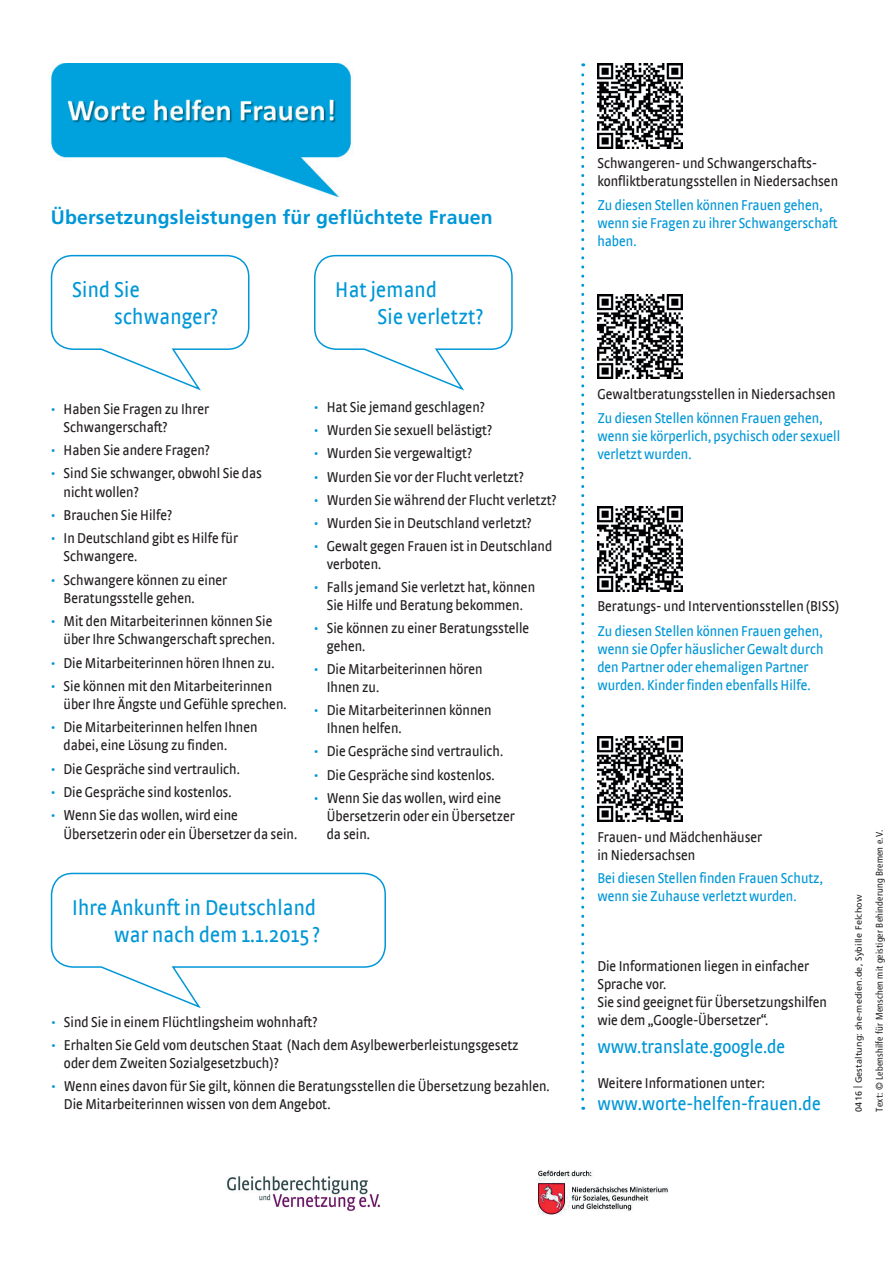
<style>
.page{position:relative;width:893px;height:1263px;background:#fff}
.page>*{position:absolute;margin:0;border:0;box-sizing:border-box;transform-origin:0 0}
.t1{font:22.5px/26.2px "Strada Cond";letter-spacing:.01em;color:#0097d7}
.t2{font:19.5px "Strada Cond";letter-spacing:.005em;color:#0097d7}
.t3{font:700 19.5px "Frutiger";letter-spacing:.01em;color:#0097d7}
.t4{font:15px/18px "Strada Cond";color:#231f20}
.t5{font:15px/18px "Strada Cond";color:#0097d7}
.t6{font:condensed 9.75px "Frutiger LT";letter-spacing:.02em;color:#231f20}
.t7{font:9px "Frutiger LT Std";letter-spacing:.02em;color:#231f20}
.s1{color:#0097d7}
</style>
<div class="page">
<img style="left:539px;top:1170px;width:129px;height:45px">
<img style="left:227px;top:1176px;width:153px;height:34px">
<svg style="left:581px;top:63px;width:3px;height:1036px"></svg>
<img style="left:597px;top:63px;width:85px;height:85px">
<img style="left:597px;top:507px;width:85px;height:84px">
<img style="left:597px;top:294px;width:85px;height:85px">
<img style="left:597px;top:737px;width:85px;height:85px">
<svg style="left:50px;top:254px;width:200px;height:137px"></svg>
<svg style="left:314px;top:254px;width:199px;height:137px"></svg>
<svg style="left:50px;top:872px;width:336px;height:137px"></svg>
<img style="left:51px;top:63px;width:300px;height:134px">
<h2 class="t3" style="left:51px;top:206px;width:443px">Übersetzungsleistungen für geflüchtete Frauen</h2>
<h1 class="t1" style="left:114px;top:277px;width:105px;text-indent:-42px">Sind Sie schwanger?</h1>
<h1 class="t1" style="left:377px;top:277px;width:107px;text-indent:-42px">Hat jemand<br>Sie verletzt?</h1>
<p class="t4" style="left:64px;top:399px;width:147px;text-indent:-13px"><span class="s1">•</span> Haben Sie Fragen zu Ihrer<br>Schwangerschaft?</p>
<p class="t4" style="left:51px;top:441px;width:160px"><span class="s1">•</span> Haben Sie andere Fragen?</p>
<p class="t4" style="left:64px;top:464px;width:200px;text-indent:-13px"><span class="s1">•</span> Sind Sie schwanger, obwohl Sie das nicht wollen?</p>
<p class="t4" style="left:51px;top:506px;width:123px"><span class="s1">•</span> Brauchen Sie Hilfe?</p>
<p class="t4" style="left:64px;top:529px;width:176px;text-indent:-13px"><span class="s1">•</span> In Deutschland gibt es Hilfe für<br>Schwangere.</p>
<p class="t4" style="left:64px;top:570px;width:165px;text-indent:-13px"><span class="s1">•</span> Schwangere können zu einer<br>Beratungsstelle gehen.</p>
<p class="t4" style="left:51px;top:612px;width:226px;text-align:right"><span class="s1">•</span> Mit den Mitarbeiterinnen können Sie über Ihre Schwangerschaft sprechen.</p>
<p class="t4" style="left:51px;top:653px;width:225px"><span class="s1">•</span> Die Mitarbeiterinnen hören Ihnen zu.</p>
<p class="t4" style="left:64px;top:677px;width:225px;text-indent:-13px"><span class="s1">•</span> Sie können mit den Mitarbeiterinnen über Ihre Ängste und Gefühle sprechen.</p>
<p class="t4" style="left:64px;top:718px;width:196px;text-indent:-13px"><span class="s1">•</span> Die Mitarbeiterinnen helfen Ihnen dabei, eine Lösung zu finden.</p>
<p class="t4" style="left:51px;top:760px;width:191px"><span class="s1">•</span> Die Gespräche sind vertraulich.</p>
<p class="t4" style="left:51px;top:783px;width:182px"><span class="s1">•</span> Die Gespräche sind kostenlos.</p>
<p class="t4" style="left:64px;top:806px;width:235px;text-indent:-13px"><span class="s1">•</span> Wenn Sie das wollen, wird eine<br>Übersetzerin oder ein Übersetzer da sein.</p>
<p class="t4" style="left:314px;top:398px;width:172px"><span class="s1">•</span> Hat Sie jemand geschlagen?</p>
<p class="t4" style="left:314px;top:421px;width:179px"><span class="s1">•</span> Wurden Sie sexuell belästigt?</p>
<p class="t4" style="left:314px;top:444px;width:159px"><span class="s1">•</span> Wurden Sie vergewaltigt?</p>
<p class="t4" style="left:314px;top:467px;width:211px"><span class="s1">•</span> Wurden Sie vor der Flucht verletzt?</p>
<p class="t4" style="left:314px;top:490px;width:244px"><span class="s1">•</span> Wurden Sie während der Flucht verletzt?</p>
<p class="t4" style="left:314px;top:514px;width:219px"><span class="s1">•</span> Wurden Sie in Deutschland verletzt?</p>
<p class="t4" style="left:327px;top:537px;width:227px;text-indent:-13px"><span class="s1">•</span> Gewalt gegen Frauen ist in Deutschland verboten.</p>
<p class="t4" style="left:314px;top:578px;width:223px;text-align:center"><span class="s1">•</span> Falls jemand Sie verletzt hat, können<br>Sie Hilfe und Beratung bekommen.</p>
<p class="t4" style="left:327px;top:619px;width:204px;text-indent:-13px"><span class="s1">•</span> Sie können zu einer Beratungsstelle gehen.</p>
<p class="t4" style="left:327px;top:660px;width:158px;text-indent:-13px"><span class="s1">•</span> Die Mitarbeiterinnen hören<br>Ihnen zu.</p>
<p class="t4" style="left:327px;top:701px;width:166px;text-indent:-13px"><span class="s1">•</span> Die Mitarbeiterinnen können<br>Ihnen helfen.</p>
<p class="t4" style="left:314px;top:742px;width:191px"><span class="s1">•</span> Die Gespräche sind vertraulich.</p>
<p class="t4" style="left:314px;top:765px;width:182px"><span class="s1">•</span> Die Gespräche sind kostenlos.</p>
<p class="t4" style="left:327px;top:788px;width:189px;text-indent:-13px"><span class="s1">•</span> Wenn Sie das wollen, wird eine<br>Übersetzerin oder ein Übersetzer da sein.</p>
<h1 class="t1" style="left:72px;top:894px;width:249px;text-align:right">Ihre Ankunft in Deutschland war nach dem 1.1.2015 ?</h1>
<p class="t4" style="left:51px;top:1013px;width:267px"><span class="s1">•</span> Sind Sie in einem Flüchtlingsheim wohnhaft?</p>
<p class="t4" style="left:64px;top:1036px;width:456px;text-indent:-13px"><span class="s1">•</span> Erhalten Sie Geld vom deutschen Staat (Nach dem Asylbewerberleistungsgesetz oder dem Zweiten Sozialgesetzbuch)?</p>
<p class="t4" style="left:64px;top:1077px;width:487px;text-indent:-13px"><span class="s1">•</span> Wenn eines davon für Sie gilt, können die Beratungsstellen die Übersetzung bezahlen.<br>Die Mitarbeiterinnen wissen von dem Angebot.</p>
<p class="t4" style="left:597px;top:154px;width:242px">Schwangeren- und Schwangerschafts&shy;konfliktberatungsstellen in Niedersachsen</p>
<p class="t5" style="left:597px;top:196px;width:242px">Zu diesen Stellen können Frauen gehen, wenn sie Fragen zu ihrer Schwangerschaft haben.</p>
<p class="t4" style="left:597px;top:385px;width:240px">Gewaltberatungsstellen in Niedersachsen</p>
<p class="t5" style="left:597px;top:409px;width:244px">Zu diesen Stellen können Frauen gehen, wenn sie körperlich, psychisch oder sexuell verletzt wurden.</p>
<p class="t4" style="left:597px;top:597px;width:243px">Beratungs- und Interventionsstellen (BISS)</p>
<p class="t5" style="left:597px;top:621px;width:228px">Zu diesen Stellen können Frauen gehen, wenn sie Opfer häuslicher Gewalt durch den Partner oder ehemaligen Partner wurden. Kinder finden ebenfalls Hilfe.</p>
<p class="t4" style="left:597px;top:827px;width:166px">Frauen- und Mädchenhäuser in Niedersachsen</p>
<p class="t5" style="left:597px;top:869px;width:227px">Bei diesen Stellen finden Frauen Schutz, wenn sie Zuhause verletzt wurden.</p>
<p class="t4" style="left:597px;top:957px;width:231px">Die Informationen liegen in einfacher<br>Sprache vor.<br>Sie sind geeignet für Übersetzungshilfen wie dem „Google-Übersetzer“.</p>
<h2 class="t2" style="left:597px;top:1036px;width:190px">www.translate.google.de</h2>
<p class="t4" style="left:597px;top:1074px;width:169px">Weitere Informationen unter:</p>
<h2 class="t2" style="left:597px;top:1092px;width:225px">www.worte-helfen-frauen.de</h2>
<p class="t7" style="left:853px;top:1112px;width:219px;rotate:-90deg">0416 | Gestaltung: she-medien.de, Sybille Felchow</p>
<p class="t6" style="left:874px;top:1112px;width:284px;rotate:-90deg">Text: © Lebenshilfe für Menschen mit geistiger Behinderung Bremen e.V.</p>
</div>
